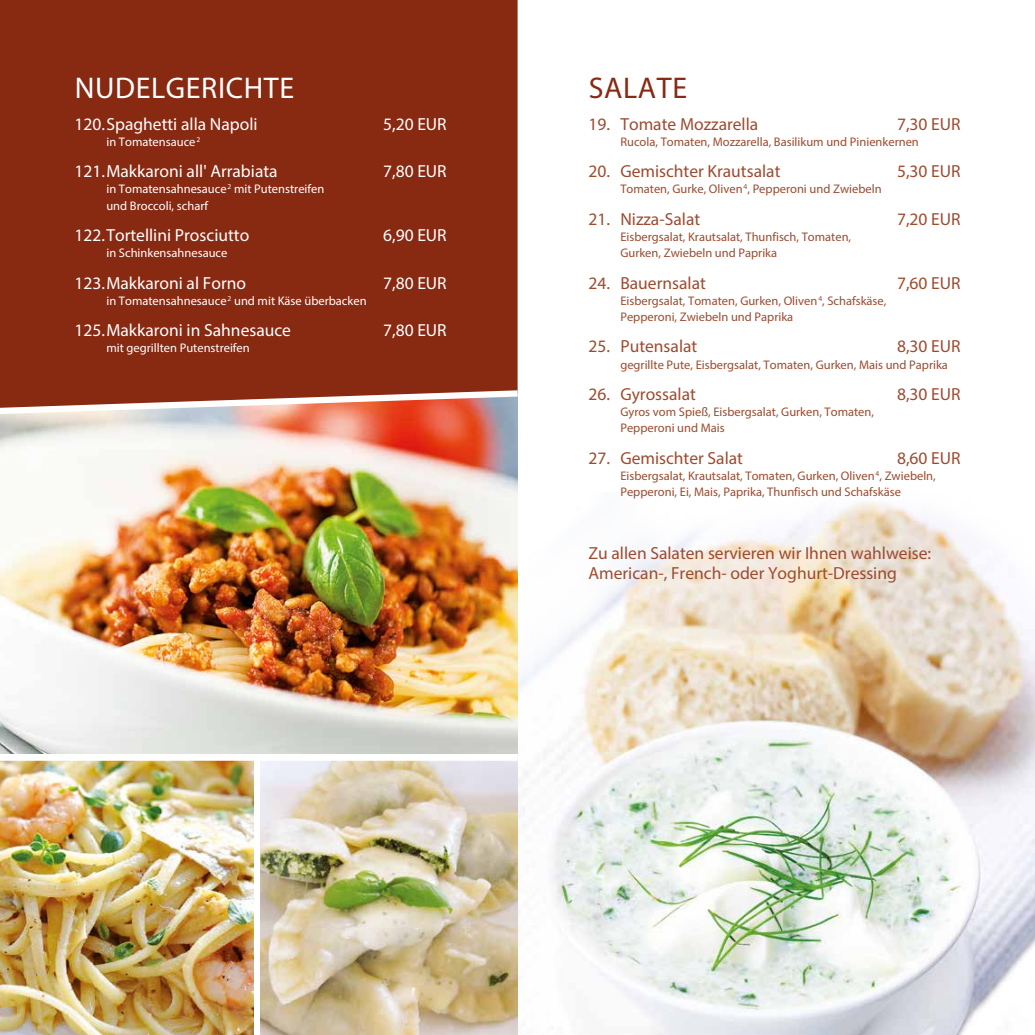
<style>
.page{position:relative;width:1035px;height:1035px;background:#fff}
.page>*{position:absolute;margin:0;border:0;box-sizing:border-box;transform-origin:0 0}
.t1{font:30px "Myriad Pro";letter-spacing:.02em;color:#fff}
.t2{font:30px "Myriad Pro";letter-spacing:.02em;color:#882912}
.t3{font:17.5px/20px "Myriad Pro";color:#9d4b2f}
.t4{font:17.5px "Myriad Pro";color:#fff}
.t5{font:12.5px/16.2px "Myriad Pro";color:#9d4b2f}
.t6{font:12.5px/16.2px "Myriad Pro";color:#fff}
</style>
<div class="page">
<img style="left:517px;top:493px;width:518px;height:542px">
<img style="left:0;top:761px;width:253px;height:274px">
<img style="left:261px;top:761px;width:256px;height:274px">
<img style="left:0;top:417px;width:517px;height:336px">
<div style="left:0;top:0;width:517px;height:387px;background:#882912"></div>
<svg style="left:0;top:387px;width:518px;height:30px"></svg>
<h1 class="t1" style="left:75px;top:70px;width:221px">NUDELGERICHTE</h1>
<h2 class="t4" style="left:75px;top:113px;width:185px">120.Spaghetti alla Napoli</h2>
<h2 class="t4" style="left:383px;top:113px;width:65px">5,20 EUR</h2>
<p class="t6" style="left:106px;top:133px;width:95px">in Tomatensauce<sup>2</sup></p>
<h2 class="t4" style="left:75px;top:160px;width:205px">121.Makkaroni all' Arrabiata</h2>
<h2 class="t4" style="left:383px;top:160px;width:65px">7,80 EUR</h2>
<p class="t6" style="left:106px;top:181px;width:219px">in Tomatensahnesauce<sup>2</sup> mit Putenstreifen und Broccoli, scharf</p>
<h2 class="t4" style="left:75px;top:224px;width:176px">122.Tortellini Prosciutto</h2>
<h2 class="t4" style="left:383px;top:224px;width:65px">6,90 EUR</h2>
<p class="t6" style="left:106px;top:245px;width:122px">in Schinkensahnesauce</p>
<h2 class="t4" style="left:75px;top:272px;width:173px">123.Makkaroni al Forno</h2>
<h2 class="t4" style="left:383px;top:272px;width:65px">7,80 EUR</h2>
<p class="t6" style="left:106px;top:292px;width:262px">in Tomatensahnesauce<sup>2</sup> und mit Käse überbacken</p>
<h2 class="t4" style="left:75px;top:319px;width:218px">125.Makkaroni in Sahnesauce</h2>
<h2 class="t4" style="left:383px;top:319px;width:65px">7,80 EUR</h2>
<p class="t6" style="left:106px;top:340px;width:145px">mit gegrillten Putenstreifen</p>
<h1 class="t2" style="left:589px;top:70px;width:100px">SALATE</h1>
<h2 class="t3" style="left:588px;top:114px;width:171px">19. Tomate Mozzarella</h2>
<h2 class="t3" style="left:897px;top:114px;width:65px">7,30 EUR</h2>
<p class="t5" style="left:620px;top:133px;width:300px">Rucola, Tomaten, Mozzarella, Basilikum und Pinienkernen</p>
<h2 class="t3" style="left:588px;top:161px;width:193px">20. Gemischter Krautsalat</h2>
<h2 class="t3" style="left:897px;top:161px;width:65px">5,30 EUR</h2>
<p class="t5" style="left:620px;top:181px;width:263px">Tomaten, Gurke, Oliven<sup>4</sup>, Pepperoni und Zwiebeln</p>
<h2 class="t3" style="left:588px;top:209px;width:113px">21. Nizza-Salat</h2>
<h2 class="t3" style="left:897px;top:209px;width:65px">7,20 EUR</h2>
<p class="t5" style="left:620px;top:228px;width:232px">Eisbergsalat, Krautsalat, Thunfisch, Tomaten,<br>Gurken, Zwiebeln und Paprika</p>
<h2 class="t3" style="left:588px;top:272px;width:119px">24. Bauernsalat</h2>
<h2 class="t3" style="left:897px;top:272px;width:65px">7,60 EUR</h2>
<p class="t5" style="left:620px;top:292px;width:267px">Eisbergsalat, Tomaten, Gurken, Oliven<sup>4</sup>, Schafskäse,<br>Pepperoni, Zwiebeln und Paprika</p>
<h2 class="t3" style="left:588px;top:336px;width:110px">25. Putensalat</h2>
<h2 class="t3" style="left:897px;top:336px;width:65px">8,30 EUR</h2>
<p class="t5" style="left:620px;top:356px;width:329px">gegrillte Pute, Eisbergsalat, Tomaten, Gurken, Mais und Paprika</p>
<h2 class="t3" style="left:588px;top:384px;width:109px">26. Gyrossalat</h2>
<h2 class="t3" style="left:897px;top:384px;width:65px">8,30 EUR</h2>
<p class="t5" style="left:620px;top:403px;width:255px">Gyros vom Spieß, Eisbergsalat, Gurken, Tomaten,<br>Pepperoni und Mais</p>
<h2 class="t3" style="left:588px;top:447px;width:156px">27. Gemischter Salat</h2>
<h2 class="t3" style="left:897px;top:447px;width:65px">8,60 EUR</h2>
<p class="t5" style="left:620px;top:467px;width:317px">Eisbergsalat, Krautsalat, Tomaten, Gurken, Oliven<sup>4</sup>, Zwiebeln,<br>Pepperoni, Ei, Mais, Paprika, Thunfisch und Schafskäse</p>
<h2 class="t3" style="left:588px;top:542px;width:344px">Zu allen Salaten servieren wir Ihnen wahlweise:<br>American-, French- oder Yoghurt-Dressing</h2>
</div>
